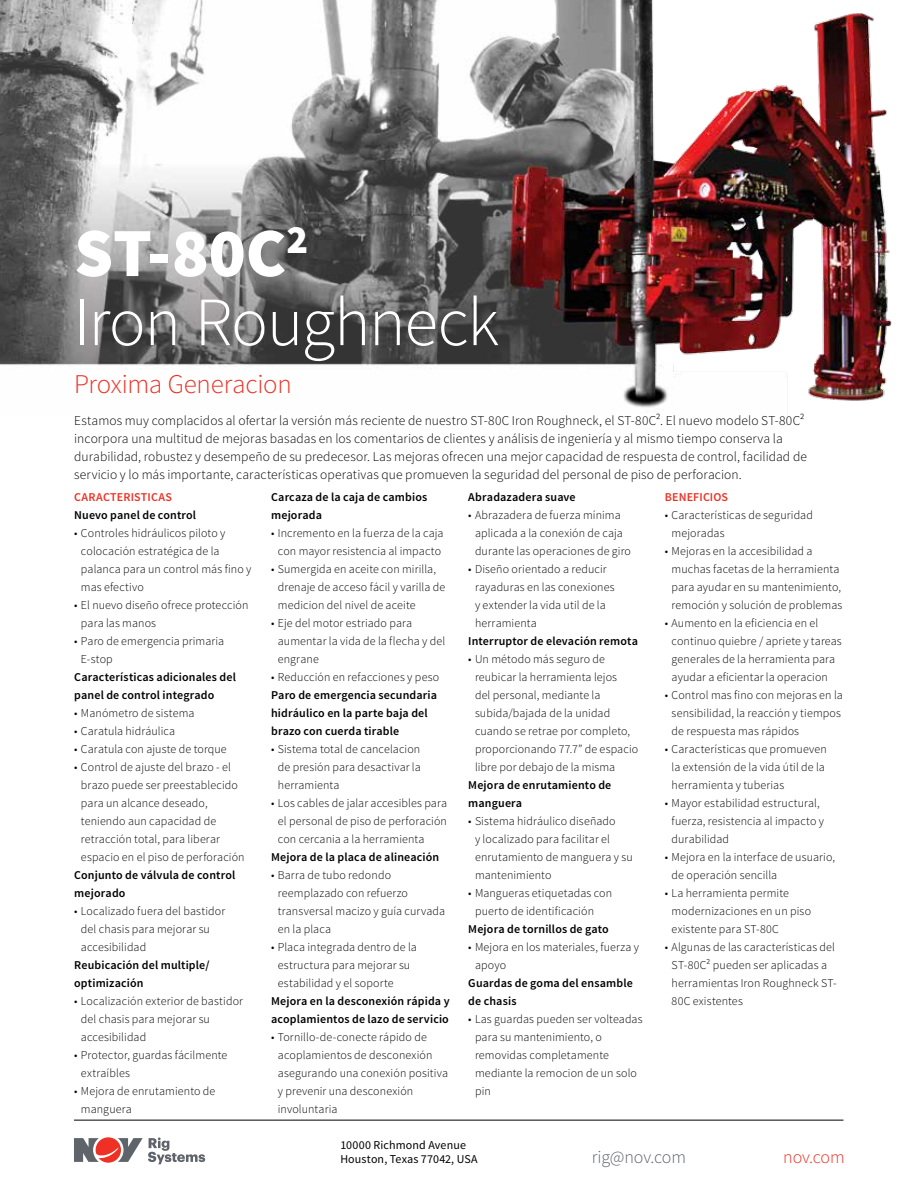
<style>
.page{position:relative;width:918px;height:1188px;background:#fff}
.page>*{position:absolute;margin:0;border:0;box-sizing:border-box;transform-origin:0 0}
.t1{font:300 69px/69px "Source Sans Pro";letter-spacing:-.02em;color:#fff}
.t2{font:300 27px "Source Sans Pro";letter-spacing:-.01em;color:#ee3124}
.t3{font:300 18px "Source Sans Pro";letter-spacing:-.01em;color:#5f636a}
.t4{font:300 18px "Source Sans Pro";letter-spacing:-.01em;color:#ee3124}
.t5{font:300 13.5px/18px "Source Sans Pro";letter-spacing:.005em;color:#000}
.t6{font:300 12px/18px "Source Sans Pro";letter-spacing:.01em;color:#000}
.t7{font:600 12px/18px "Source Sans Pro";letter-spacing:.015em;color:#000}
.t8{font:12px/13.5px "Source Sans Pro";letter-spacing:.01em;color:#000}
.t9{font:600 12px "Source Sans Pro";letter-spacing:.015em;color:#ee3124}
.s1{font-weight:900}
</style>
<div class="page">
<img style="left:0;top:0;width:892px;height:408px">
<hr style="left:74px;top:1120px;width:769px;height:1px;background:#000">
<svg style="left:74px;top:1137px;width:131px;height:27px"></svg>
<h1 class="t1" style="left:74px;top:219px;width:427px"><span class="s1">ST-80C</span><sup>2<br></sup>Iron Roughneck</h1>
<h2 class="t2" style="left:74px;top:368px;width:219px">Proxima Generacion</h2>
<p class="t5" style="left:74px;top:411px;width:734px">Estamos muy complacidos al ofertar la versión más reciente de nuestro ST-80C Iron Roughneck, el ST-80C². El nuevo modelo ST-80C² incorpora una multitud de mejoras basadas en los comentarios de clientes y análisis de ingeniería y al mismo tiempo conserva la durabilidad, robustez y desempeño de su predecesor. Las mejoras ofrecen una mejor capacidad de respuesta de control, facilidad de servicio y lo más importante, características operativas que promueven la seguridad del personal de piso de perforacion.</p>
<p class="t7" style="left:271px;top:489px;width:158px">Carcaza de la caja de cambios mejorada</p>
<p class="t6" style="left:271px;top:524px;width:174px;text-align:center">• Incremento en la fuerza de la caja con mayor resistencia al impacto</p>
<p class="t6" style="left:278px;top:560px;width:169px;text-indent:-7px">• Sumergida en aceite con mirilla, drenaje de acceso fácil y varilla de medicion del nivel de aceite</p>
<p class="t6" style="left:278px;top:614px;width:169px;text-indent:-7px">• Eje del motor estriado para aumentar la vida de la flecha y del engrane</p>
<p class="t6" style="left:271px;top:668px;width:170px">• Reducción en refacciones y peso</p>
<p class="t7" style="left:271px;top:687px;width:167px">Paro de emergencia secundaria hidráulico en la parte baja del brazo con cuerda tirable</p>
<p class="t6" style="left:278px;top:740px;width:144px;text-align:justify;text-indent:-7px">• Sistema total de cancelacion de presión para desactivar la herramienta</p>
<p class="t6" style="left:278px;top:794px;width:171px;text-align:justify;text-indent:-7px">• Los cables de jalar accesibles para el personal de piso de perforación con cercania a la herramienta</p>
<p class="t7" style="left:271px;top:849px;width:170px">Mejora de la placa de alineación</p>
<p class="t6" style="left:278px;top:866px;width:169px;text-indent:-7px">• Barra de tubo redondo reemplazado con refuerzo transversal macizo y guía curvada en la placa</p>
<p class="t6" style="left:278px;top:938px;width:141px;text-indent:-7px">• Placa integrada dentro de la estructura para mejorar su estabilidad y el soporte</p>
<p class="t7" style="left:271px;top:993px;width:180px">Mejora en la desconexión rápida y acoplamientos de lazo de servicio</p>
<p class="t6" style="left:278px;top:1028px;width:172px;text-indent:-7px">• Tornillo-de-conecte rápido de acoplamientos de desconexión asegurando una conexión positiva y prevenir una desconexión involuntaria</p>
<p class="t7" style="left:468px;top:489px;width:109px">Abradazadera suave</p>
<p class="t6" style="left:475px;top:506px;width:157px;text-indent:-7px">• Abrazadera de fuerza mínima aplicada a la conexión de caja durante las operaciones de giro</p>
<p class="t6" style="left:475px;top:560px;width:141px;text-indent:-7px">• Diseño orientado a reducir rayaduras en las conexiones y extender la vida util de la herramienta</p>
<p class="t7" style="left:468px;top:633px;width:171px">Interruptor de elevación remota</p>
<p class="t6" style="left:475px;top:650px;width:165px;text-indent:-7px">• Un método más seguro de reubicar la herramienta lejos<br>del personal, mediante la subida/bajada de la unidad cuando se retrae por completo, proporcionando 77.7” de espacio libre por debajo de la misma</p>
<p class="t7" style="left:468px;top:777px;width:145px">Mejora de enrutamiento de manguera</p>
<p class="t6" style="left:475px;top:812px;width:159px;text-indent:-7px">• Sistema hidráulico diseñado<br>y localizado para facilitar el enrutamiento de manguera y su mantenimiento</p>
<p class="t6" style="left:475px;top:884px;width:139px;text-indent:-7px">• Mangueras etiquetadas con puerto de identificación</p>
<p class="t7" style="left:468px;top:921px;width:142px">Mejora de tornillos de gato</p>
<p class="t6" style="left:475px;top:938px;width:166px;text-indent:-7px">• Mejora en los materiales, fuerza y apoyo</p>
<p class="t7" style="left:468px;top:975px;width:166px">Guardas de goma del ensamble de chasis</p>
<p class="t6" style="left:475px;top:1010px;width:169px;text-indent:-7px">• Las guardas pueden ser volteadas para su mantenimiento, o removidas completamente mediante la remocion de un solo pin</p>
<p class="t9" style="left:74px;top:490px;width:99px">CARACTERISTICAS</p>
<p class="t7" style="left:74px;top:507px;width:123px">Nuevo panel de control</p>
<p class="t6" style="left:81px;top:524px;width:172px;text-indent:-7px">• Controles hidráulicos piloto y colocación estratégica de la palanca para un control más fino y mas efectivo</p>
<p class="t6" style="left:81px;top:596px;width:169px;text-indent:-7px">• El nuevo diseño ofrece protección para las manos</p>
<p class="t6" style="left:81px;top:632px;width:145px;text-indent:-7px">• Paro de emergencia primaria<br>E-stop</p>
<p class="t7" style="left:74px;top:669px;width:163px">Características adicionales del panel de control integrado</p>
<p class="t6" style="left:74px;top:704px;width:122px">• Manómetro de sistema</p>
<p class="t6" style="left:74px;top:722px;width:103px">• Caratula hidráulica</p>
<p class="t6" style="left:74px;top:740px;width:154px">• Caratula con ajuste de torque</p>
<p class="t6" style="left:81px;top:758px;width:165px;text-indent:-7px">• Control de ajuste del brazo - el brazo puede ser preestablecido para un alcance deseado, teniendo aun capacidad de retracción total, para liberar espacio en el piso de perforación</p>
<p class="t7" style="left:74px;top:867px;width:163px">Conjunto de válvula de control mejorado</p>
<p class="t6" style="left:81px;top:902px;width:146px;text-indent:-7px">• Localizado fuera del bastidor del chasis para mejorar su accesibilidad</p>
<p class="t7" style="left:74px;top:957px;width:137px">Reubicación del multiple/ optimización</p>
<p class="t6" style="left:81px;top:992px;width:164px;text-indent:-7px">• Localización exterior de bastidor del chasis para mejorar su accesibilidad</p>
<p class="t6" style="left:81px;top:1046px;width:148px;text-indent:-7px">• Protector, guardas fácilmente extraíbles</p>
<p class="t6" style="left:81px;top:1082px;width:136px;text-indent:-7px">• Mejora de enrutamiento de manguera</p>
<p class="t9" style="left:665px;top:490px;width:65px">BENEFICIOS</p>
<p class="t6" style="left:672px;top:506px;width:143px;text-indent:-7px">• Características de seguridad mejoradas</p>
<p class="t6" style="left:672px;top:542px;width:172px;text-indent:-7px">• Mejoras en la accesibilidad a muchas facetas de la herramienta para ayudar en su mantenimiento, remoción y solución de problemas</p>
<p class="t6" style="left:672px;top:614px;width:172px;text-indent:-7px">• Aumento en la eficiencia en el continuo quiebre / apriete y tareas generales de la herramienta para ayudar a eficientar la operacion</p>
<p class="t6" style="left:672px;top:686px;width:173px;text-indent:-7px">• Control mas fino con mejoras en la sensibilidad, la reacción y tiempos de respuesta mas rápidos</p>
<p class="t6" style="left:672px;top:740px;width:157px;text-indent:-7px">• Características que promueven la extensión de la vida útil de la herramienta y tuberias</p>
<p class="t6" style="left:672px;top:794px;width:154px;text-indent:-7px">• Mayor estabilidad estructural, fuerza, resistencia al impacto y durabilidad</p>
<p class="t6" style="left:672px;top:848px;width:165px;text-indent:-7px">• Mejora en la interface de usuario, de operación sencilla</p>
<p class="t6" style="left:672px;top:884px;width:141px;text-indent:-7px">• La herramienta permite modernizaciones en un piso existente para ST-80C</p>
<p class="t6" style="left:672px;top:938px;width:167px;text-indent:-7px">• Algunas de las características del<br>ST-80C² pueden ser aplicadas a herramientas Iron Roughneck ST-<br>80C existentes</p>
<p class="t8" style="left:340px;top:1139px;width:139px">10000 Richmond Avenue<br>Houston, Texas 77042, USA</p>
<h3 class="t3" style="left:592px;top:1146px;width:96px">rig@nov.com</h3>
<h3 class="t4" style="left:783px;top:1146px;width:63px">nov.com</h3>
</div>
